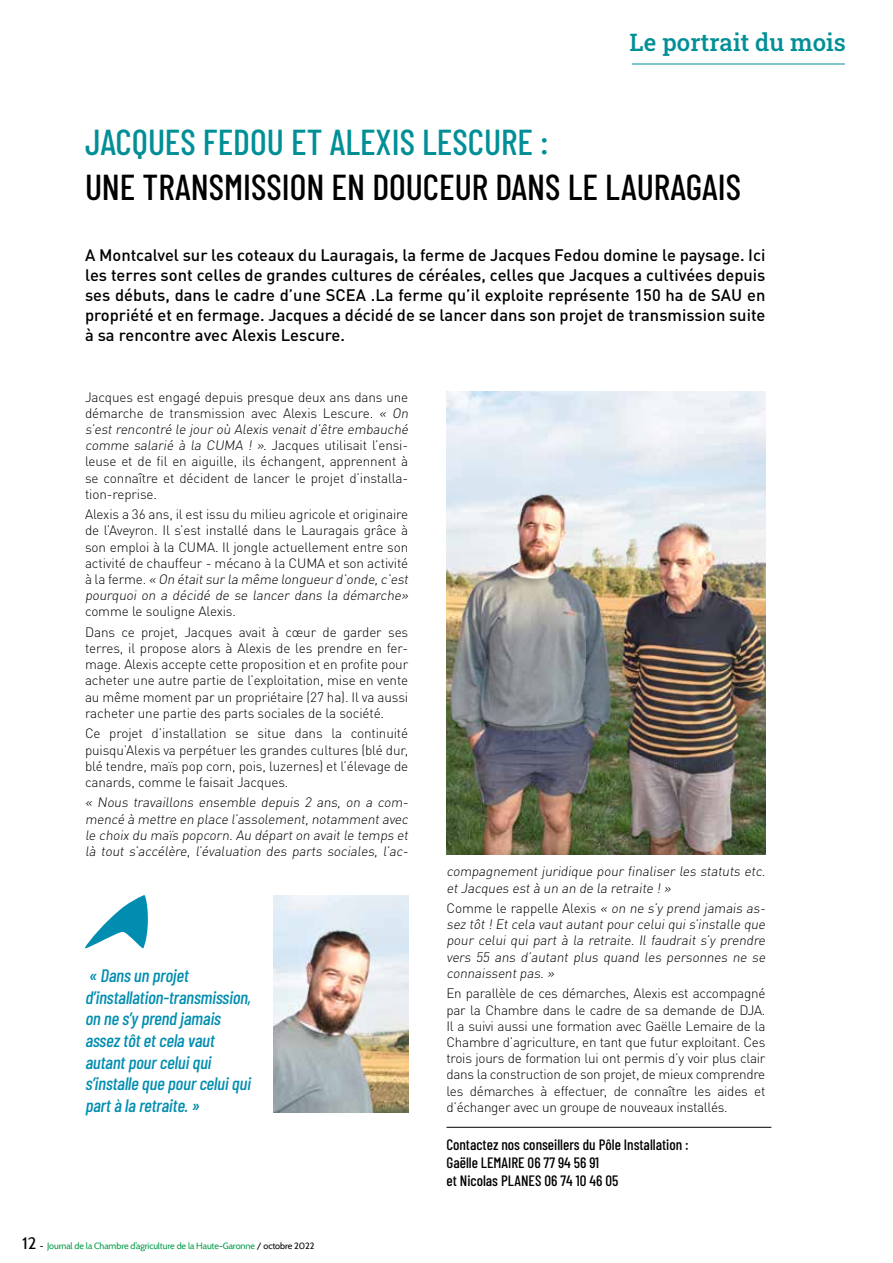
<style>
.page{position:relative;width:893px;height:1263px;background:#fff}
.page>*{position:absolute;margin:0;border:0;box-sizing:border-box;transform-origin:0 0}
.t1{font:500 36px "Barlow Condensed";color:#000}
.t2{font:500 36px "Barlow Condensed";color:#008f96}
.t3{font:24px "Roboto Slab";color:#008f96}
.t4{font:500 18px/21.6px "Barlow Condensed";color:#008db0}
.t5{font:500 16.5px/19.8px "DINOT";color:#000;text-align:justify}
.t6{font:500 15px/18px "Barlow Condensed";color:#000}
.t7{font:300 13.5px/16.2px "DINOT";letter-spacing:-.01em;color:#000;text-align:justify}
.t8{font:9px "Cabin";letter-spacing:-.01em;color:#009c46}
.s1{font-size:16.5px;color:#000}
.s2{color:#000}
</style>
<div class="page">
<img style="left:446px;top:391px;width:319px;height:464px">
<img style="left:273px;top:895px;width:135px;height:217px">
<svg style="left:85px;top:895px;width:63px;height:53px"></svg>
<hr style="left:632px;top:64px;width:213px;height:1px;background:#008f96">
<hr style="left:446px;top:1127px;width:325px;height:1px;background:#000">
<h2 class="t3" style="left:630px;top:26px;width:218px">Le portrait du mois</h2>
<h1 class="t2" style="left:85px;top:116px;width:465px">JACQUES FEDOU ET ALEXIS LESCURE :</h1>
<h1 class="t1" style="left:85px;top:161px;width:657px">UNE TRANSMISSION EN DOUCEUR DANS LE LAURAGAIS</h1>
<p class="t5" style="left:85px;top:245px;width:682px">A Montcalvel sur les coteaux du Lauragais, la ferme de Jacques Fedou domine le paysage. Ici les terres sont celles de grandes cultures de céréales, celles que Jacques a cultivées depuis ses débuts, dans le cadre d’une SCEA .La ferme qu’il exploite représente 150 ha de SAU en propriété et en fermage. Jacques a décidé de se lancer dans son projet de transmission suite à sa rencontre avec Alexis Lescure.</p>
<p class="t7" style="left:85px;top:388px;width:327px;text-align:left">Jacques est engagé depuis presque deux ans dans une démarche de transmission avec Alexis Lescure. « On s’est rencontré le jour où Alexis venait d’être embauché comme salarié à la CUMA ! ». Jacques utilisait l’ensi&shy;leuse et de fil en aiguille, ils échangent, apprennent à se connaître et décident de lancer le projet d’installa&shy;tion-reprise.</p>
<p class="t7" style="left:85px;top:506px;width:327px;text-align:left">Alexis a 36 ans, il est issu du milieu agricole et originaire de l’Aveyron. Il s’est installé dans le Lauragais grâce à son emploi à la CUMA. Il jongle actuellement entre son activité de chauffeur - mécano à la CUMA et son activité à la fe rm e . « On étaitsur la même longueur d’onde,c’est pourquoi on a décidé de se lancer dans la démarche» comme le souligne Alexis.</p>
<p class="t7" style="left:85px;top:624px;width:325px">Dans ce projet, Jacques avait à cœur de garder ses terres, il propose alors à Alexis de les prendre en fer&shy;mage. Alexis accepte cette proposition et en profite pour acheter une autre partie de l’exploitation, mise en vente au même moment par un propriétaire (27 ha). Il va aussi racheter une partie des parts sociales de la société.</p>
<p class="t7" style="left:85px;top:725px;width:325px">Ce projet d’installation se situe dans la continuité puisqu’Alexis va perpétuer les grandes cultures (blé dur, blé tendre, maïs pop corn, pois, luzernes) et l’élevage de canards, comme le faisait Jacques.</p>
<p class="t7" style="left:85px;top:794px;width:327px">« Nous travaillons ensemble depuis 2 ans, on a com&shy;mencé à mettre en place l’assolement,notammentavec le choix du maïs popcorn. Au départ on avait le temps et là tout s’accélère, l’évaluation des parts sociales, l’ac-</p>
<h3 class="t4" style="left:85px;top:964px;width:170px">« Dans un projet d’installation-transmission, on ne s’y prend jamais assez tôtetcela vaut autantpourceluiqui s’installe que pourceluiqui partà la retraite.»</h3>
<p class="t8" style="left:22px;top:1240px;width:294px"><span class="s1">12</span> <span class="s2">-</span> Journal de la Chambre d’agriculture de la Haute-Garonne <span class="s2">/ octobre 2022</span></p>
<p class="t7" style="left:446px;top:863px;width:323px">compagnement juridique pour finaliser les statuts etc. et Jacques est à un an de la retraite ! »</p>
<p class="t7" style="left:446px;top:900px;width:323px">Comme le rappelle Alexis « on ne s’y prend jamais as&shy;sez tôt ! Et cela vaut autant pour celui qui s’installe que pour celui qui part à la retraite. Il faudrait s’y prendre vers 55 ans d’autant plus quand les personnes ne se connaissent pas. »</p>
<p class="t7" style="left:446px;top:985px;width:320px">En parallèle de ces démarches, Alexis est accompagné par la Chambre dans le cadre de sa demande de DJA.<br>Il a suivi aussi une formation avec Gaëlle Lemaire de la Chambre d’agriculture, en tant que futur exploitant. Ces trois jours de formation lui ont permis d’y voir plus clair dans la construction de son projet, de mieux comprendre les démarches à effectuer, de connaître les aides et d’échanger avec un groupe de nouveaux installés.</p>
<p class="t6" style="left:446px;top:1135px;width:244px">Contactez nos conseillers du Pôle Installation :<br>Gaëlle LEMAIRE 06 77 94 56 91<br>et Nicolas PLANES 06 74 10 46 05</p>
</div>
